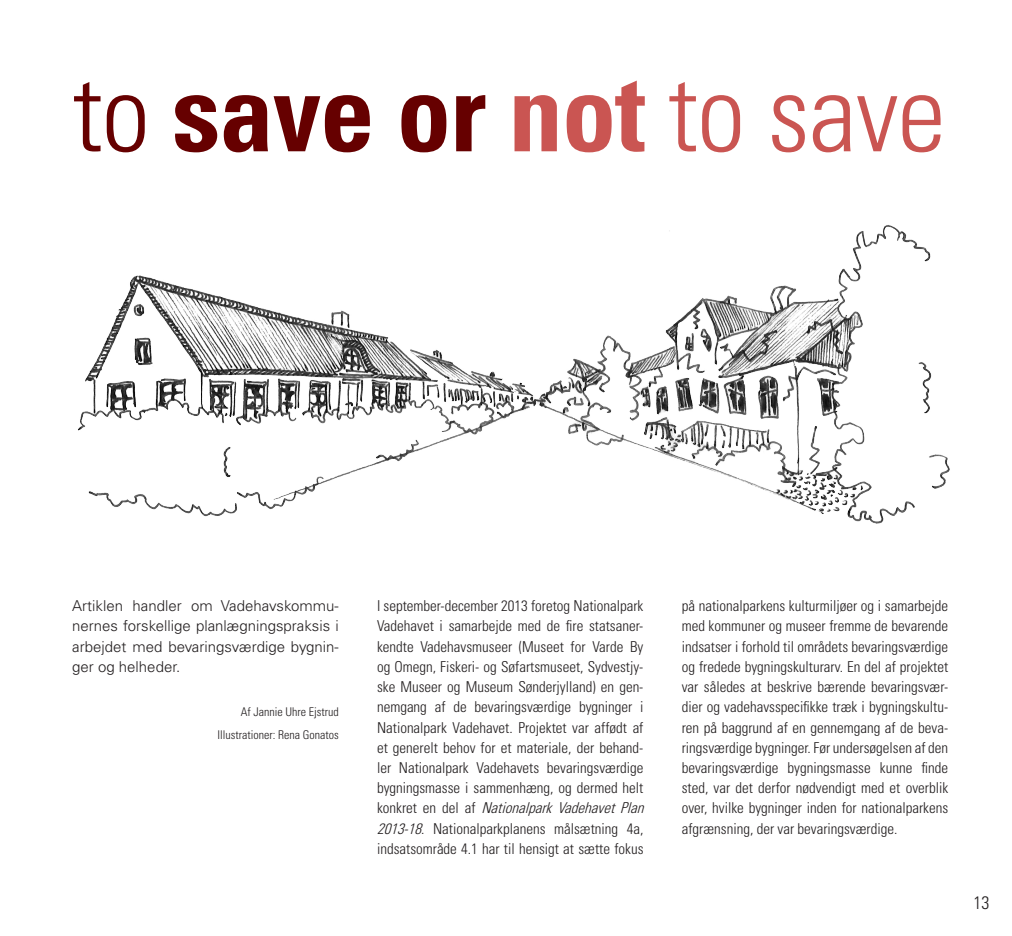
<style>
.page{position:relative;width:1012px;height:936px;background:#fff}
.page>*{position:absolute;margin:0;border:0;box-sizing:border-box;transform-origin:0 0}
.Efterskrift{font:700 condensed 109.05px "Univers LT Std";letter-spacing:-.01em;color:#600}
.t1{font:300 condensed 18px "Univers LT Std";color:#231f20}
.Efterskrift-2{font:300 condensed 15px/20.2px "Univers LT Std";color:#231f20}
.Efterskrift-3{font:300 15px/20.2px "Univers LT Std";color:#231f20;text-align:justify}
.Efterskrift-4{font:300 condensed 12px "Univers LT Std";color:#231f20}
.s1{font-weight:300}
.s2{color:#ca5552}
.s3{font-weight:300;color:#ca5552}
.s4{font-style:italic}
</style>
<div class="page">
<img style="left:78px;top:225px;width:872px;height:299px">
<p class="Efterskrift" style="left:72px;top:46px;width:875px"><span class="s1">to</span> save or <span class="s2">not</span> <span class="s3">to save</span></p>
<p class="Efterskrift-3" style="left:72px;top:595px;width:268px">Artiklen handler om Vadehavskommu&shy;nernes forskellige planlægningspraksis i arbejdet med bevaringsværdige bygnin&shy;ger og helheder.</p>
<p class="Efterskrift-4" style="left:241px;top:704px;width:99px">Af Jannie Uhre Ejstrud</p>
<p class="Efterskrift-4" style="left:217px;top:728px;width:123px">Illustrationer: Rena Gonatos</p>
<p class="Efterskrift-2" style="left:377px;top:595px;width:273px">I september-december 2013 foretog Nationalpark Vadehavet i samarbejde med de fire statsaner&shy;kendte Vadehavsmuseer (Museet for Varde By og Omegn, Fiskeri- og Søfartsmuseet, Sydvestjy&shy;ske Museer og Museum Sønderjylland) en gen&shy;nemgang af de bevaringsværdige bygninger i Nationalpark Vadehavet. Projektet var affødt af et generelt behov for et materiale, der behand&shy;ler Nationalpark Vadehavets bevaringsværdige bygningsmasse i sammenhæng, og dermed helt k o n k r e t e n d e l a f <span class="s4">Nationalpark Vadehavet Plan 2013-18</span>. Nationalparkplanens målsætning 4a, indsatsområde 4.1 har til hensigt at sætte fokus</p>
<p class="Efterskrift-2" style="left:682px;top:595px;width:268px;text-align:justify">på nationalparkens kulturmiljøer og i samarbejde med kommuner og museer fremme de bevarende indsatser i forhold til områdets bevaringsværdige og fredede bygningskulturarv. En del af projektet var således at beskrive bærende bevaringsvær&shy;dier og vadehavsspecifikke træk i bygningskultu&shy;ren på baggrund af en gennemgang af de beva&shy;ringsværdige bygninger. Før undersøgelsen af den bevaringsværdige bygningsmasse kunne finde sted, var det derfor nødvendigt med et overblik over, hvilke bygninger inden for nationalparkens afgrænsning, der var bevaringsværdige.</p>
<p class="t1" style="left:973px;top:891px;width:17px">13</p>
</div>
